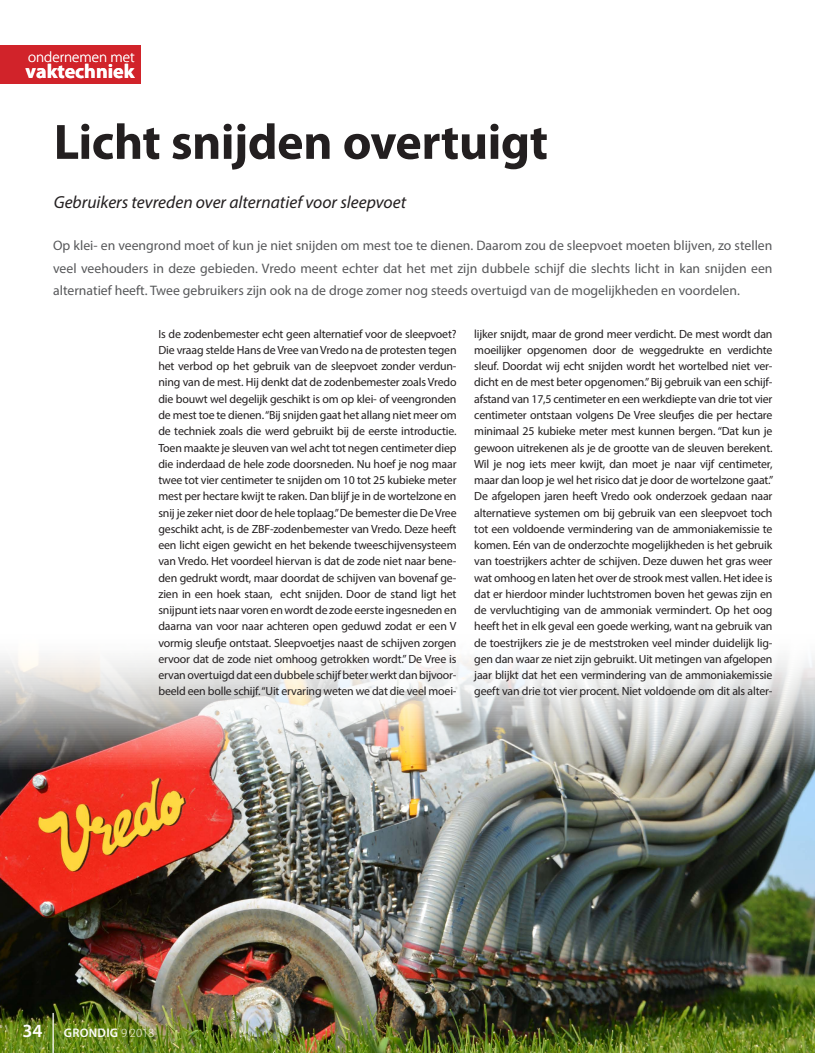
<style>
.page{position:relative;width:815px;height:1053px;background:#fff}
.page>*{position:absolute;margin:0;border:0;box-sizing:border-box;transform-origin:0 0}
.Kop{font:700 50px "Myriad Pro";letter-spacing:-.01em;color:#231f20}
.t1{font:700 20px "Myriad Pro";color:#fff}
.t2{font:600 18.75px "Myriad Pro";color:#fff}
.Subkop{font:italic 17.5px "Myriad Pro";color:#231f20}
.t3{font:300 15px "Myriad Pro";color:#fff}
.Introtekst{font:13.75px/22.5px "Myriad Pro";color:#57585a;text-align:justify}
.t4{font:600 12.5px "Myriad Pro";letter-spacing:.02em;color:#fff}
.Platte_tekst{font:11.88px/16.2px "Myriad Pro";letter-spacing:-.015em;color:#231f20;text-align:justify}
.s1{font-weight:300}
</style>
<div class="page">
<div style="left:0;top:45px;width:141px;height:39px;background:#d1232a"></div>
<img style="left:0;top:656px;width:815px;height:396px">
<hr style="left:53px;top:1012px;width:1px;height:40px;background:#fff">
<hr style="left:814px;top:159px;width:1px;height:601px;background:#c1ccd3">
<p class="t3" style="left:28px;top:49px;width:108px">ondernemen met</p>
<p class="t1" style="left:26px;top:58px;width:110px">vaktechniek</p>
<p class="Kop" style="left:54px;top:109px;width:496px">Licht snijden overtuigt</p>
<p class="Subkop" style="left:54px;top:191px;width:354px">Gebruikers tevreden over alternatief voor sleepvoet</p>
<p class="Introtekst" style="left:53px;top:234px;width:721px">Op klei- en veengrond moet of kun je niet snijden om mest toe te dienen. Daarom zou de sleepvoet moeten blijven, zo stellen veel veehouders in deze gebieden. Vredo meent echter dat het met zijn dubbele schijf die slechts licht in kan snijden een alternatief heeft. Twee gebruikers zijn ook na de droge zomer nog steeds overtuigd van de mogelijkheden en voordelen.</p>
<p class="Platte_tekst" style="left:158px;top:325px;width:300px">Is de zodenbemester echt geen alternatief voor de sleepvoet?<br>Die vraag stelde Hans de Vree van Vredo na de protesten tegen het verbod op het gebruik van de sleepvoet zonder verdun&shy;ning van de mest. Hij denkt dat de zodenbemester zoals Vredo die bouwt wel degelijk geschikt is om op klei- of veengronden de mest toe te dienen. “Bij snijden gaat het allang niet meer om de techniek zoals die werd gebruikt bij de eerste introductie.<br>Toen maakte je sleuven van wel acht tot negen centimeter diep die inderdaad de hele zode doorsneden. Nu hoef je nog maar twee tot vier centimeter te snijden om 10 tot 25 kubieke meter mest per hectare kwijt te raken. Dan blijf je in de wortelzone en snij je zeker niet door de hele toplaag.” De bemester die De Vree geschikt acht, is de ZBF-zodenbemester van Vredo. Deze heeft een licht eigen gewicht en het bekende tweeschijvensysteem van Vredo. Het voordeel hiervan is dat de zode niet naar bene&shy;den gedrukt wordt, maar doordat de schijven van bovenaf ge&shy;zien in een hoek staan, echt snijden. Door de stand ligt het snijpunt iets naar voren en wordt de zode eerste ingesneden en daarna van voor naar achteren open geduwd zodat er een V vormig sleufje ontstaat. Sleepvoetjes naast de schijven zorgen ervoor dat de zode niet omhoog getrokken wordt.” De Vree is ervan overtuigd dat een dubbele schijf beter werkt dan bijvoor&shy;beeld een bolle schijf. “Uit ervaring weten we dat die veel moei-</p>
<p class="Platte_tekst" style="left:474px;top:325px;width:301px">lijker snijdt, maar de grond meer verdicht. De mest wordt dan moeilijker opgenomen door de weggedrukte en verdichte sleuf. Doordat wij echt snijden wordt het wortelbed niet ver&shy;dicht en de mest beter opgenomen.” Bij gebruik van een schijf&shy;afstand van 17,5 centimeter en een werkdiepte van drie tot vier centimeter ontstaan volgens De Vree sleufjes die per hectare minimaal 25 kubieke meter mest kunnen bergen. “Dat kun je gewoon uitrekenen als je de grootte van de sleuven berekent.<br>Wil je nog iets meer kwijt, dan moet je naar vijf centimeter, maar dan loop je wel het risico dat je door de wortelzone gaat.” De afgelopen jaren heeft Vredo ook onderzoek gedaan naar alternatieve systemen om bij gebruik van een sleepvoet toch tot een voldoende vermindering van de ammoniakemissie te komen. Eén van de onderzochte mogelijkheden is het gebruik van toestrijkers achter de schijven. Deze duwen het gras weer wat omhoog en laten het over de strook mest vallen. Het idee is dat er hierdoor minder luchtstromen boven het gewas zijn en de vervluchtiging van de ammoniak vermindert. Op het oog heeft het in elk geval een goede werking, want na gebruik van de toestrijkers zie je de meststroken veel minder duidelijk lig&shy;gen dan waar ze niet zijn gebruikt. Uit metingen van afgelopen jaar blijkt dat het een vermindering van de ammoniakemissie geeft van drie tot vier procent. Niet voldoende om dit als alter-</p>
<p class="t2" style="left:22px;top:1018px;width:22px">34</p>
<p class="t4" style="left:64px;top:1024px;width:92px">GRONDIG <span class="s1">9 2018</span></p>
</div>
